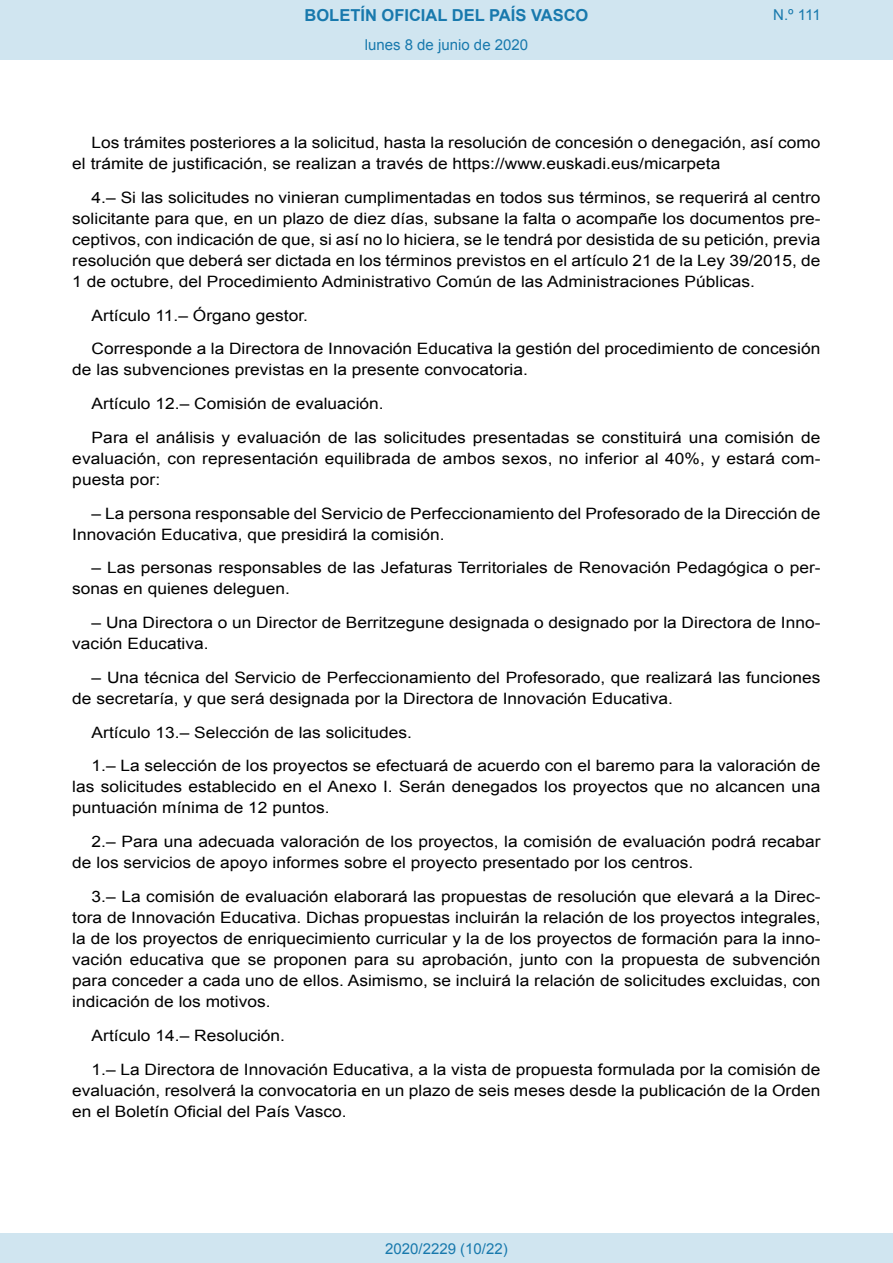
<style>
.page{position:relative;width:893px;height:1263px;background:#fff}
.page>*{position:absolute;margin:0;border:0;box-sizing:border-box;transform-origin:0 0}
.t1{font:700 16.5px "Arial";color:#1879ad}
.BOPVDetalle{font:15.6px/21px "Arial";color:#000;scale:1.11 1}
.Paginacion_Centro{font:15px "Arial";color:#1879ad}
</style>
<div class="page">
<div style="left:0;top:0;width:893px;height:60px;background:#d0e5f0"></div>
<div style="left:0;top:1233px;width:893px;height:30px;background:#d0e5f0"></div>
<p class="t1" style="left:305px;top:4px;width:285px">BOLETÍN OFICIAL DEL PAÍS VASCO</p>
<p class="Paginacion_Centro" style="left:365px;top:35px;width:165px">lunes 8 de junio de 2020</p>
<p class="Paginacion_Centro" style="left:773px;top:5px;width:49px">N.º 111</p>
<p class="BOPVDetalle" style="left:72px;top:132px;width:676px;text-indent:19px">Los trámites posteriores a la solicitud, hasta la resolución de concesión o denegación, así como el trámite de justificación, se realizan a través de https://www.euskadi.eus/micarpeta</p>
<p class="BOPVDetalle" style="left:72px;top:187px;width:676px;text-align:justify;text-indent:19px">4.– Si las solicitudes no vinieran cumplimentadas en todos sus términos, se requerirá al centro solicitante para que, en un plazo de diez días, subsane la falta o acompañe los documentos pre&shy;ceptivos, con indicación de que, si así no lo hiciera, se le tendrá por desistida de su petición, previa resolución que deberá ser dictada en los términos previstos en el artículo 21 de la Ley 39/2015, de 1 de octubre, del Procedimiento Administrativo Común de las Administraciones Públicas.</p>
<p class="BOPVDetalle" style="left:92px;top:305px;width:196px">Artículo 11.– Órgano gestor.</p>
<p class="BOPVDetalle" style="left:72px;top:339px;width:675px;text-indent:19px">Corresponde a la Directora de Innovación Educativa la gestión del procedimiento de concesión de las subvenciones previstas en la presente convocatoria.</p>
<p class="BOPVDetalle" style="left:92px;top:393px;width:265px">Artículo 12.– Comisión de evaluación.</p>
<p class="BOPVDetalle" style="left:72px;top:427px;width:676px;text-align:justify;text-indent:19px">Para el análisis y evaluación de las solicitudes presentadas se constituirá una comisión de evaluación, con representación equilibrada de ambos sexos, no inferior al 40%, y estará com&shy;puesta por:</p>
<p class="BOPVDetalle" style="left:72px;top:503px;width:676px;text-indent:19px">– La persona responsable del Servicio de Perfeccionamiento del Profesorado de la Dirección de<br>Innovación Educativa, que presidirá la comisión.</p>
<p class="BOPVDetalle" style="left:72px;top:558px;width:676px;text-indent:19px">– Las personas responsables de las Jefaturas Territoriales de Renovación Pedagógica o per&shy;sonas en quienes deleguen.</p>
<p class="BOPVDetalle" style="left:72px;top:612px;width:676px;text-indent:19px">– Una Directora o un Director de Berritzegune designada o designado por la Directora de Inno&shy;vación Educativa.</p>
<p class="BOPVDetalle" style="left:72px;top:667px;width:676px;text-indent:19px">– Una técnica del Servicio de Perfeccionamiento del Profesorado, que realizará las funciones de secretaría, y que será designada por la Directora de Innovación Educativa.</p>
<p class="BOPVDetalle" style="left:92px;top:722px;width:290px">Artículo 13.– Selección de las solicitudes.</p>
<p class="BOPVDetalle" style="left:72px;top:756px;width:676px;text-align:justify;text-indent:19px">1.– La selección de los proyectos se efectuará de acuerdo con el baremo para la valoración de las solicitudes establecido en el Anexo I. Serán denegados los proyectos que no alcancen una puntuación mínima de 12 puntos.</p>
<p class="BOPVDetalle" style="left:72px;top:831px;width:676px;text-indent:19px">2.– Para una adecuada valoración de los proyectos, la comisión de evaluación podrá recabar de los servicios de apoyo informes sobre el proyecto presentado por los centros.</p>
<p class="BOPVDetalle" style="left:72px;top:886px;width:676px;text-align:justify;text-indent:19px">3.– La comisión de evaluación elaborará las propuestas de resolución que elevará a la Direc&shy;tora de Innovación Educativa. Dichas propuestas incluirán la relación de los proyectos integrales, la de los proyectos de enriquecimiento curricular y la de los proyectos de formación para la inno&shy;vación educativa que se proponen para su aprobación, junto con la propuesta de subvención para conceder a cada uno de ellos. Asimismo, se incluirá la relación de solicitudes excluidas, con indicación de los motivos.</p>
<p class="BOPVDetalle" style="left:92px;top:1025px;width:176px">Artículo 14.– Resolución.</p>
<p class="BOPVDetalle" style="left:72px;top:1059px;width:676px;text-align:justify;text-indent:19px">1.– La Directora de Innovación Educativa, a la vista de propuesta formulada por la comisión de evaluación, resolverá la convocatoria en un plazo de seis meses desde la publicación de la Orden en el Boletín Oficial del País Vasco.</p>
<p class="Paginacion_Centro" style="left:385px;top:1238px;width:124px">2020/2229 (10/22)</p>
</div>
